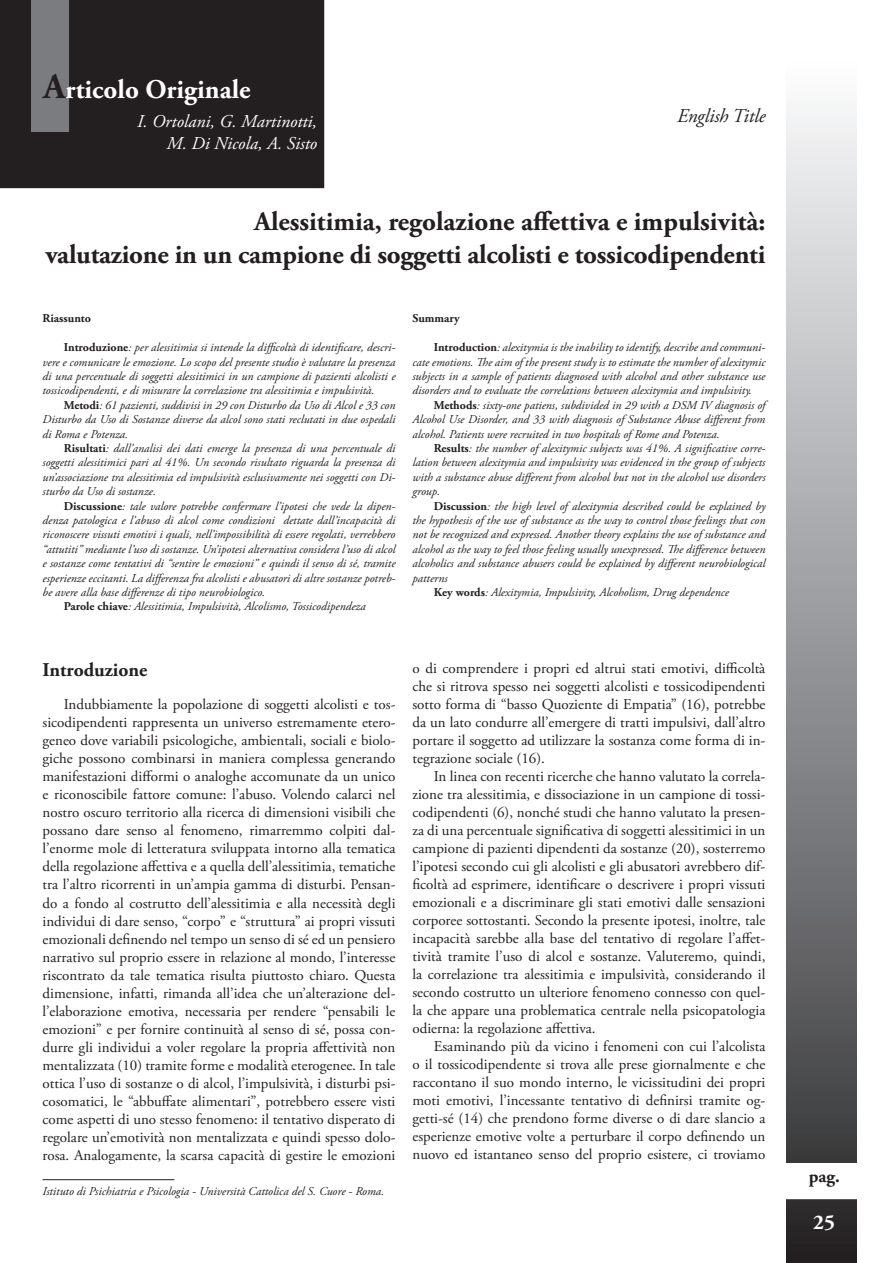
<style>
.page{position:relative;width:893px;height:1263px;background:#fff}
.page>*{position:absolute;margin:0;border:0;box-sizing:border-box;transform-origin:0 0}
.t1{font:700 27px/32.4px "Adobe Garamond Pro";letter-spacing:-.01em;color:#231f20;text-align:right}
.t2{font:700 27px "Adobe Garamond Pro";color:#fff}
.t3{font:700 21px "Adobe Garamond Pro";color:#fff}
.t4{font:italic 19.5px "Adobe Garamond Pro";letter-spacing:-.01em;color:#231f20}
.t5{font:700 19.5px "Adobe Garamond Pro";color:#231f20}
.t6{font:italic 18px/21.6px "Adobe Garamond Pro";color:#fff;text-align:right}
.t7{font:700 18px "Adobe Garamond Pro";color:#231f20}
.t8{font:15px/18px "Adobe Garamond Pro";color:#231f20;text-align:justify}
.t9{font:italic 12px/14.4px "Adobe Garamond Pro";color:#231f20;text-align:justify}
.t10{font:700 12px "Adobe Garamond Pro";color:#231f20}
.s1{font-size:36px;color:#231f20}
.s2{font-weight:700;font-style:normal}
</style>
<div class="page">
<div style="left:787px;top:43px;width:69px;height:1220px;background:linear-gradient(to bottom,#feffff,#2b2c2e)"></div>
<div style="left:775px;top:1164px;width:94px;height:34px;background:#fff"></div>
<div style="left:0;top:0;width:324px;height:188px;background:#231f20"></div>
<div style="left:31px;top:0;width:38px;height:132px;background:#7a7c7f"></div>
<hr style="left:43px;top:1179px;width:131px;height:1px;background:#231f20">
<h1 class="t2" style="left:43px;top:74px;width:209px"><span class="s1">A</span>rticolo Originale</h1>
<p class="t6" style="left:137px;top:111px;width:182px">I. Ortolani, G. Martinotti,<br>M. Di Nicola, A. Sisto</p>
<h3 class="t4" style="left:677px;top:104px;width:90px">English Title</h3>
<h1 class="t1" style="left:45px;top:206px;width:721px">Alessitimia, regolazione affettiva e impulsività:<br>valutazione in un campione di soggetti alcolisti e tossicodipendenti</h1>
<p class="t10" style="left:43px;top:311px;width:50px">Riassunto</p>
<p class="t9" style="left:43px;top:340px;width:354px;text-indent:21px"><span class="s2">Introduzione</span>: per alessitimia si intende la difficoltà di identificare, descri&shy;vere e comunicare le emozione. Lo scopo del presente studio è valutare la presenza di una percentuale di soggetti alessitimici in un campione di pazienti alcolisti e tossicodipendenti, e di misurare la correlazione tra alessitimia e impulsività.</p>
<p class="t9" style="left:43px;top:398px;width:354px;text-indent:21px"><span class="s2">Metodi</span>: 61 pazienti, suddivisi in 29 con Disturbo da Uso di Alcol e 33 con Disturbo da Uso di Sostanze diverse da alcol sono stati reclutati in due ospedali di Roma e Potenza.</p>
<p class="t9" style="left:43px;top:441px;width:354px;text-indent:21px"><span class="s2">Risultati</span>: dall’analisi dei dati emerge la presenza di una percentuale di soggetti alessitimici pari al 41%. Un secondo risultato riguarda la presenza di un’associazione tra alessitimia ed impulsività esclusivamente nei soggetti con Di&shy;sturbo da Uso di sostanze.</p>
<p class="t9" style="left:64px;top:499px;width:333px"><span class="s2">Discussione</span>: tale valore potrebbe confermare l’ipotesi che vede la dipen-</p>
<p class="t9" style="left:43px;top:513px;width:354px">denza patologica e l’abuso di alcol come condizioni dettate dall’incapacità di</p>
<p class="t9" style="left:43px;top:528px;width:354px">riconoscere vissuti emotivi i quali, nell’impossibilità di essere regolati, verrebbero</p>
<p class="t9" style="left:43px;top:542px;width:354px">“attutiti” mediante l’uso di sostanze. Un’ipotesi alternativa considera l’uso di alcol</p>
<p class="t9" style="left:43px;top:556px;width:354px">e sostanze come tentativi di “sentire le emozioni” e quindi il senso di sé, tramite</p>
<p class="t9" style="left:43px;top:571px;width:354px">esperienze eccitanti. La differenza fra alcolisti e abusatori di altre sostanze potreb-</p>
<p class="t9" style="left:43px;top:585px;width:224px">be avere alla base differenze di tipo neurobiologico.</p>
<p class="t9" style="left:64px;top:600px;width:303px"><span class="s2">Parole chiave</span>: Alessitimia, Impulsività, Alcolismo, Tossicodipendeza</p>
<p class="t10" style="left:412px;top:311px;width:49px">Summary</p>
<p class="t9" style="left:412px;top:340px;width:354px;text-indent:21px"><span class="s2">Introduction</span>: alexitymia is the inability to identify, describe and communi&shy;cate emotions. The aim of the present study is to estimate the number of alexitymic subjects in a sample of patients diagnosed with alcohol and other substance use disorders and to evaluate the correlations between alexitymia and impulsivity.</p>
<p class="t9" style="left:412px;top:398px;width:354px;text-indent:21px"><span class="s2">Methods</span>: sixty-one patiens, subdivided in 29 with a DSM IV diagnosis of Alcohol Use Disorder, and 33 with diagnosis of Substance Abuse different from alcohol. Patients were recruited in two hospitals of Rome and Potenza.</p>
<p class="t9" style="left:412px;top:441px;width:354px;text-indent:21px"><span class="s2">Results</span>: the number of alexitymic subjects was 41%. A significative corre&shy;lation between alexitymia and impulsivity was evidenced in the group of subjects with a substance abuse different from alcohol but not in the alcohol use disorders group.</p>
<p class="t9" style="left:434px;top:499px;width:333px"><span class="s2">Discussion</span>: the high level of alexitymia described could be explained by</p>
<p class="t9" style="left:412px;top:513px;width:354px">the hypothesis of the use of substance as the way to control those feelings that con</p>
<p class="t9" style="left:412px;top:528px;width:354px">not be recognized and expressed. Another theory explains the use of substance and</p>
<p class="t9" style="left:412px;top:542px;width:354px">alcohol as the way to feel those feeling usually unexpressed. The difference between</p>
<p class="t9" style="left:412px;top:556px;width:354px">alcoholics and substance abusers could be explained by different neurobiological</p>
<p class="t9" style="left:412px;top:571px;width:37px">patterns</p>
<p class="t9" style="left:434px;top:585px;width:297px"><span class="s2">Key words</span>: Alexitymia, Impulsivity, Alcoholism, Drug dependence</p>
<h3 class="t5" style="left:43px;top:659px;width:106px">Introduzione</h3>
<p class="t8" style="left:43px;top:696px;width:354px;text-indent:21px">Indubbiamente la popolazione di soggetti alcolisti e tos&shy;sicodipendenti rappresenta un universo estremamente etero&shy;geneo dove variabili psicologiche, ambientali, sociali e biolo&shy;giche possono combinarsi in maniera complessa generando manifestazioni difformi o analoghe accomunate da un unico e riconoscibile fattore comune: l’abuso. Volendo calarci nel nostro oscuro territorio alla ricerca di dimensioni visibili che possano dare senso al fenomeno, rimarremmo colpiti dal&shy;l’enorme mole di letteratura sviluppata intorno alla tematica della regolazione affettiva e a quella dell’alessitimia, tematiche tra l’altro ricorrenti in un’ampia gamma di disturbi. Pensan&shy;do a fondo al costrutto dell’alessitimia e alla necessità degli individui di dare senso, “corpo” e “struttura” ai propri vissuti emozionali definendo nel tempo un senso di sé ed un pensiero narrativo sul proprio essere in relazione al mondo, l’interesse riscontrato da tale tematica risulta piuttosto chiaro. Questa dimensione, infatti, rimanda all’idea che un’alterazione del&shy;l’elaborazione emotiva, necessaria per rendere “pensabili le emozioni” e per fornire continuità al senso di sé, possa con&shy;durre gli individui a voler regolare la propria affettività non mentalizzata (10) tramite forme e modalità eterogenee. In tale ottica l’uso di sostanze o di alcol, l’impulsività, i disturbi psi&shy;cosomatici, le “abbuffate alimentari”, potrebbero essere visti come aspetti di uno stesso fenomeno: il tentativo disperato di regolare un’emotività non mentalizzata e quindi spesso dolo&shy;rosa. Analogamente, la scarsa capacità di gestire le emozioni</p>
<p class="t9" style="left:43px;top:1184px;width:343px">Istituto di Psichiatria e Psicologia - Università Cattolica del S. Cuore - Roma.</p>
<p class="t8" style="left:412px;top:660px;width:354px">o di comprendere i propri ed altrui stati emotivi, difficoltà che si ritrova spesso nei soggetti alcolisti e tossicodipendenti sotto forma di “basso Quoziente di Empatia” (16), potrebbe da un lato condurre all’emergere di tratti impulsivi, dall’altro portare il soggetto ad utilizzare la sostanza come forma di in&shy;tegrazione sociale (16).</p>
<p class="t8" style="left:412px;top:768px;width:354px;text-indent:21px">In linea con recenti ricerche che hanno valutato la correla&shy;zione tra alessitimia, e dissociazione in un campione di tossi&shy;codipendenti (6), nonché studi che hanno valutato la presen&shy;za di una percentuale significativa di soggetti alessitimici in un campione di pazienti dipendenti da sostanze (20), sosterremo l’ipotesi secondo cui gli alcolisti e gli abusatori avrebbero dif&shy;ficoltà ad esprimere, identificare o descrivere i propri vissuti emozionali e a discriminare gli stati emotivi dalle sensazioni corporee sottostanti. Secondo la presente ipotesi, inoltre, tale incapacità sarebbe alla base del tentativo di regolare l’affet&shy;tività tramite l’uso di alcol e sostanze. Valuteremo, quindi, la correlazione tra alessitimia e impulsività, considerando il secondo costrutto un ulteriore fenomeno connesso con quel&shy;la che appare una problematica centrale nella psicopatologia odierna: la regolazione affettiva.</p>
<p class="t8" style="left:412px;top:1038px;width:354px;text-indent:21px">Esaminando più da vicino i fenomeni con cui l’alcolista o il tossicodipendente si trova alle prese giornalmente e che raccontano il suo mondo interno, le vicissitudini dei propri moti emotivi, l’incessante tentativo di definirsi tramite og&shy;getti-sé (14) che prendono forme diverse o di dare slancio a esperienze emotive volte a perturbare il corpo definendo un nuovo ed istantaneo senso del proprio esistere, ci troviamo</p>
<p class="t7" style="left:809px;top:1166px;width:33px">pag.</p>
<h2 class="t3" style="left:813px;top:1210px;width:23px">25</h2>
</div>
